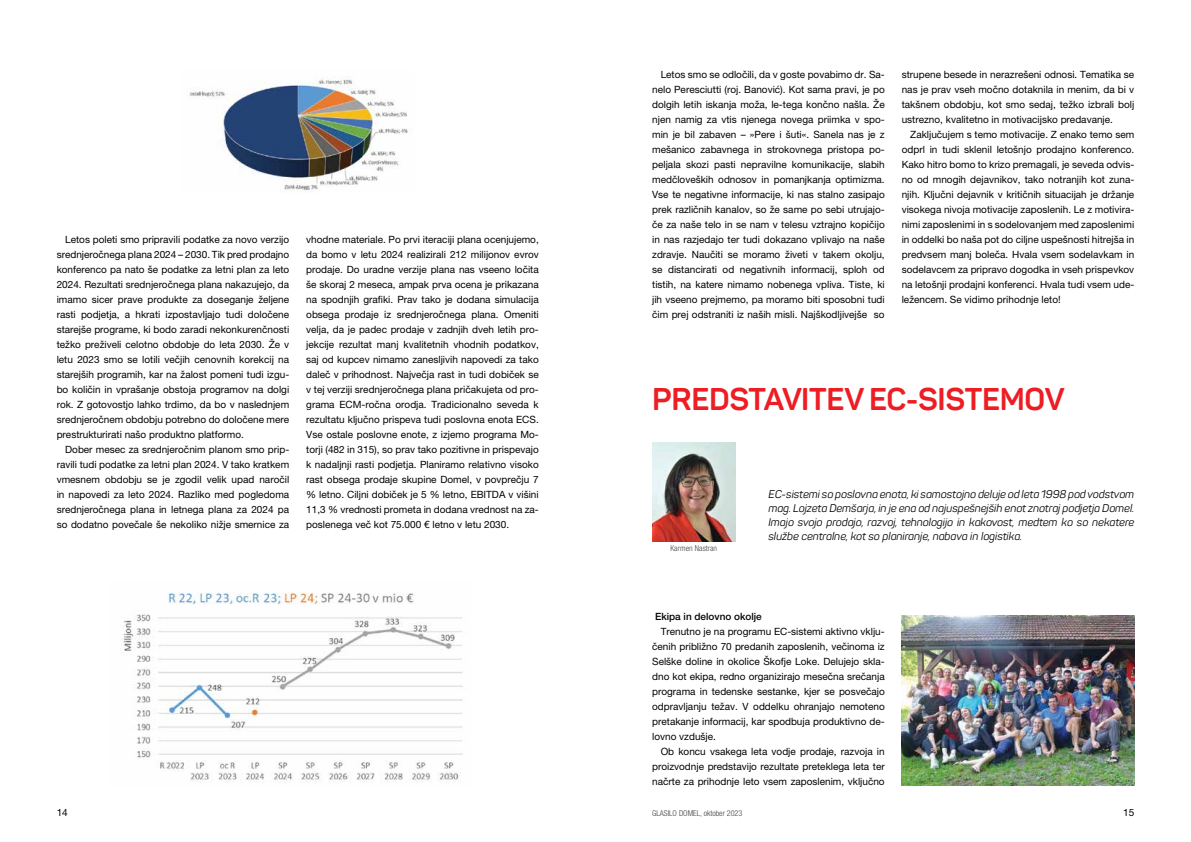
<style>
.page{position:relative;width:1191px;height:842px;background:#fff}
.page>*{position:absolute;margin:0;border:0;box-sizing:border-box;transform-origin:0 0}
.t1{font:700 31px "Panton";letter-spacing:-.01em;color:#ed1d24}
.t2{font:italic 11px/14px "Panton";color:#000;text-align:justify}
.t3{font:10px/15px "Helvetica Neue LT Pro";color:#000;text-align:justify}
.t4{font:500 10px "Helvetica Neue LT Pro";color:#000}
.t5{font:300 condensed 8px "Helvetica Neue LT Pro";color:#414042}
</style>
<div class="page">
<img style="left:189px;top:78px;width:223px;height:113px">
<img style="left:123px;top:592px;width:340px;height:191px">
<img style="left:652px;top:442px;width:83px;height:99px">
<img style="left:901px;top:615px;width:233px;height:170px">
<p class="t3" style="left:57px;top:232px;width:234px;text-indent:8px">Letos poleti smo pripravili podatke za novo verzijo srednjeročnega plana 2024 – 2030. Tik pred prodajno konferenco pa nato še podatke za letni plan za leto 2024. Rezultati srednjeročnega plana nakazujejo, da imamo sicer prave produkte za doseganje željene rasti podjetja, a hkrati izpostavljajo tudi določene starejše programe, ki bodo zaradi nekonkurenčnosti težko preživeli celotno obdobje do leta 2030. Že v letu 2023 smo se lotili večjih cenovnih korekcij na starejših programih, kar na žalost pomeni tudi izgu&shy;bo količin in vprašanje obstoja programov na dolgi rok. Z gotovostjo lahko trdimo, da bo v naslednjem srednjeročnem obdobju potrebno do določene mere prestrukturirati našo produktno platformo.</p>
<p class="t3" style="left:57px;top:442px;width:234px;text-indent:8px">Dober mesec za srednjeročnim planom smo prip&shy;ravili tudi podatke za letni plan 2024. V tako kratkem vmesnem obdobju se je zgodil velik upad naročil in napovedi za leto 2024. Razliko med pogledoma srednjeročnega plana in letnega plana za 2024 pa so dodatno povečale še nekoliko nižje smernice za</p>
<p class="t3" style="left:306px;top:232px;width:234px">vhodne materiale. Po prvi iteraciji plana ocenjujemo, da bomo v letu 2024 realizirali 212 milijonov evrov prodaje. Do uradne verzije plana nas vseeno ločita še skoraj 2 meseca, ampak prva ocena je prikazana na spodnjih grafiki. Prav tako je dodana simulacija obsega prodaje iz srednjeročnega plana. Omeniti velja, da je padec prodaje v zadnjih dveh letih pro&shy;jekcije rezultat manj kvalitetnih vhodnih podatkov, saj od kupcev nimamo zanesljivih napovedi za tako daleč v prihodnost. Največja rast in tudi dobiček se v tej verziji srednjeročnega plana pričakujeta od pro&shy;grama ECM-ročna orodja. Tradicionalno seveda k rezultatu ključno prispeva tudi poslovna enota ECS.<br>Vse ostale poslovne enote, z izjemo programa Mo&shy;torji (482 in 315), so prav tako pozitivne in prispevajo k nadaljnji rasti podjetja. Planiramo relativno visoko rast obsega prodaje skupine Domel, v povprečju 7 % letno. Ciljni dobiček je 5 % letno, EBITDA v višini 11,3 % vrednosti prometa in dodana vrednost na za&shy;poslenega več kot 75.000 € letno v letu 2030.</p>
<p class="t3" style="left:652px;top:67px;width:234px;text-indent:8px">Letos smo se odločili, da v goste povabimo dr. Sa&shy;nelo Peresciutti (roj. Banović). Kot sama pravi, je po dolgih letih iskanja moža, le-tega končno našla. Že njen namig za vtis njenega novega priimka v spo&shy;min je bil zabaven – »Pere i šuti«. Sanela nas je z mešanico zabavnega in strokovnega pristopa po&shy;peljala skozi pasti nepravilne komunikacije, slabih medčloveških odnosov in pomanjkanja optimizma.<br>Vse te negativne informacije, ki nas stalno zasipajo prek različnih kanalov, so že same po sebi utrujajo&shy;če za naše telo in se nam v telesu vztrajno kopičijo in nas razjedajo ter tudi dokazano vplivajo na naše zdravje. Naučiti se moramo živeti v takem okolju, se distancirati od negativnih informacij, sploh od tistih, na katere nimamo nobenega vpliva. Tiste, ki jih vseeno prejmemo, pa moramo biti sposobni tudi čim prej odstraniti iz naših misli. Najškodljivejše so</p>
<p class="t3" style="left:901px;top:67px;width:234px">strupene besede in nerazrešeni odnosi. Tematika se nas je prav vseh močno dotaknila in menim, da bi v takšnem obdobju, kot smo sedaj, težko izbrali bolj ustrezno, kvalitetno in motivacijsko predavanje.</p>
<p class="t3" style="left:901px;top:127px;width:234px;text-indent:8px">Zaključujem s temo motivacije. Z enako temo sem odprl in tudi sklenil letošnjo prodajno konferenco.<br>Kako hitro bomo to krizo premagali, je seveda odvis&shy;no od mnogih dejavnikov, tako notranjih kot zuna&shy;njih. Ključni dejavnik v kritičnih situacijah je držanje visokega nivoja motivacije zaposlenih. Le z motivira&shy;nimi zaposlenimi in s sodelovanjem med zaposlenimi in oddelki bo naša pot do ciljne uspešnosti hitrejša in predvsem manj boleča. Hvala vsem sodelavkam in sodelavcem za pripravo dogodka in vseh prispevkov na letošnji prodajni konferenci. Hvala tudi vsem ude&shy;ležencem. Se vidimo prihodnje leto!</p>
<h1 class="t1" style="left:652px;top:380px;width:413px">PREDSTAVITEV EC-SISTEMOV</h1>
<p class="t5" style="left:670px;top:543px;width:48px">Karmen Nastran</p>
<p class="t2" style="left:768px;top:487px;width:367px">EC-sistemi so poslovna enota, ki samostojno deluje od leta 1998 pod vodstvom mag. Lojzeta Demšarja, in je ena od najuspešnejših enot znotraj podjetja Domel.<br>Imajo svojo prodajo, razvoj, tehnologijo in kakovost, medtem ko so nekatere službe centralne, kot so planiranje, nabava in logistika.</p>
<p class="t4" style="left:655px;top:611px;width:108px">Ekipa in delovno okolje</p>
<p class="t3" style="left:652px;top:624px;width:234px;text-indent:8px">Trenutno je na programu EC-sistemi aktivno vklju&shy;čenih približno 70 predanih zaposlenih, večinoma iz Selške doline in okolice Škofje Loke. Delujejo skla&shy;dno kot ekipa, redno organizirajo mesečna srečanja programa in tedenske sestanke, kjer se posvečajo odpravljanju težav. V oddelku ohranjajo nemoteno pretakanje informacij, kar spodbuja produktivno de&shy;lovno vzdušje.</p>
<p class="t3" style="left:652px;top:744px;width:234px;text-indent:8px">Ob koncu vsakega leta vodje prodaje, razvoja in proizvodnje predstavijo rezultate preteklega leta ter načrte za prihodnje leto vsem zaposlenim, vključno</p>
<p class="t3" style="left:57px;top:805px;width:13px">14</p>
<p class="t5" style="left:652px;top:809px;width:91px">GLASILO DOMEL, oktober 2023</p>
<p class="t3" style="left:1123px;top:805px;width:13px">15</p>
</div>
